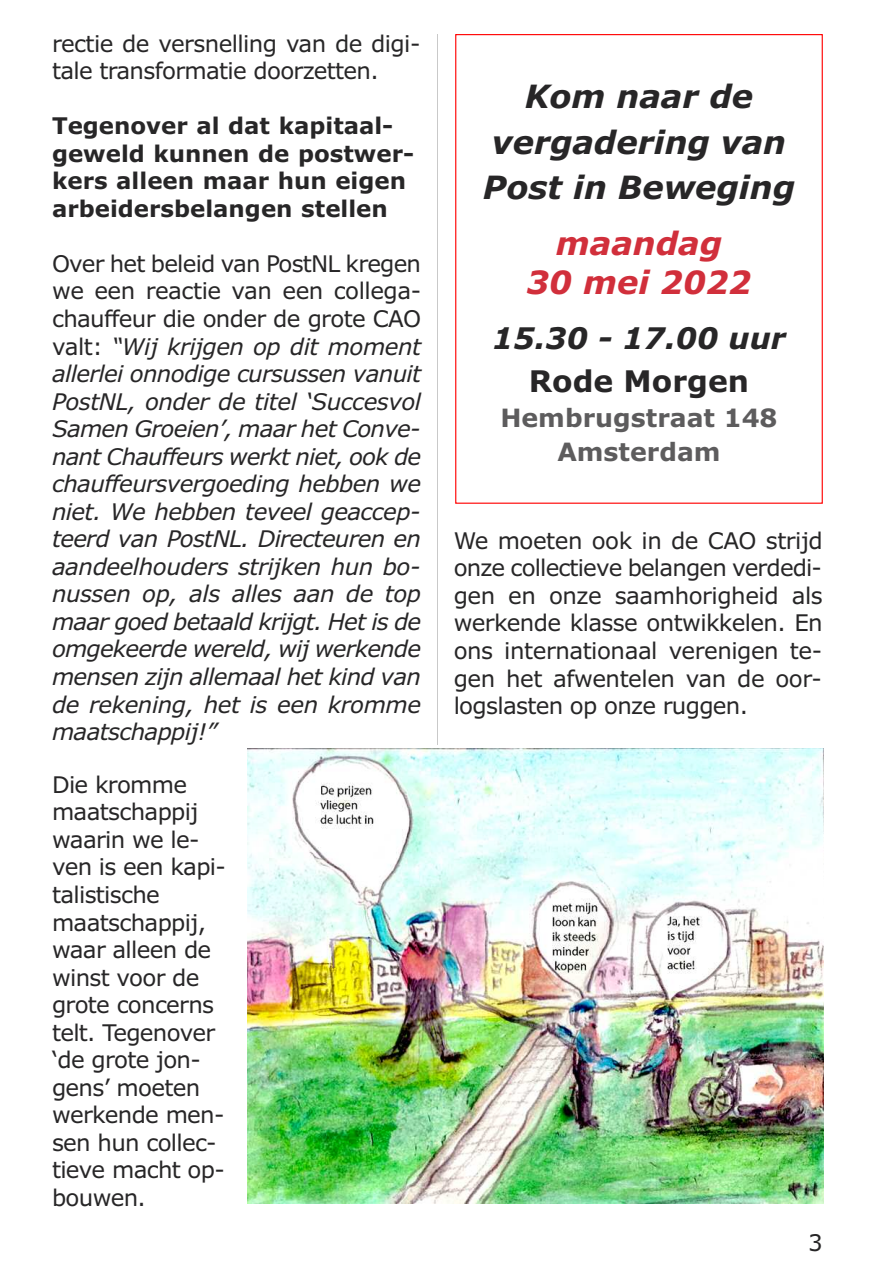
<style>
.page{position:relative;width:893px;height:1263px;background:#fff}
.page>*{position:absolute;margin:0;border:0;box-sizing:border-box;transform-origin:0 0}
.t1{font:italic 700 32.1px/45.9px "Verdana";color:#272627;text-align:center}
.t2{font:italic 700 32.1px/39px "Verdana";color:#d12f3b;text-align:center}
.t3{font:italic 700 29.85px/43.7px "Verdana";color:#272627;text-align:center}
.t4{font:700 25.2px/34.5px "Verdana";color:#5d5c5d;text-align:center}
.t5{font:italic 22.95px/27.6px "Verdana";letter-spacing:-.03em;color:#272627;text-align:justify}
.t6{font:22.95px/27.6px "Verdana";letter-spacing:-.03em;color:#272627}
.t7{font:700 22.95px/27.6px "Verdana";color:#272627}
.s1{font-style:normal}
</style>
<div class="page">
<hr style="left:437px;top:34px;width:1px;height:780px;background:#c9c9c9">
<img style="left:247px;top:749px;width:577px;height:454px">
<p class="t6" style="left:52px;top:29px;width:370px">rectie de versnelling van de digi&shy;tale transformatie doorzetten.</p>
<p class="t7" style="left:52px;top:112px;width:364px">Tegenover al dat kapitaal&shy;geweld kunnen de postwer&shy;kers alleen maar hun eigen arbeidersbelangen stellen</p>
<p class="t5" style="left:52px;top:249px;width:371px"><span class="s1">Over het beleid van PostNL kregen we een reactie van een collega&shy;chauffeur die onder de grote CAO valt:</span> “Wij krijgen op dit moment allerlei onnodige cursussen vanuit PostNL, onder de titel ‘Succesvol Samen Groeien’, maar het Conve&shy;nant Chauffeurs werkt niet, ook de chauffeursvergoeding hebben we niet. We hebben teveel geaccep&shy;teerd van PostNL. Directeuren en aandeelhouders strijken hun bo&shy;nussen op, als alles aan de top maar goed betaald krijgt. Het is de omgekeerde wereld, wij werkende mensen zijn allemaal het kind van de rekening, het is een kromme maatschappij!”</p>
<p class="t6" style="left:52px;top:770px;width:175px">Die kromme maatschappij waarin we le&shy;ven is een kapi&shy;talistische maatschappij, waar alleen de winst voor de grote concerns telt. Tegenover ‘de grote jon&shy;gens’ moeten werkende men&shy;sen hun collec&shy;tieve macht op&shy;bouwen.</p>
<p class="t1" style="left:483px;top:72px;width:314px">Kom naar de vergadering van<br>Post in Beweging</p>
<p class="t2" style="left:526px;top:223px;width:227px">maandag<br>30 mei 2022</p>
<p class="t3" style="left:492px;top:315px;width:295px">15.30 - 17.00 uur<br><span class="s1">Rode Morgen</span></p>
<p class="t4" style="left:500px;top:400px;width:279px">Hembrugstraat 148<br>Amsterdam</p>
<p class="t6" style="left:454px;top:526px;width:371px;text-align:justify">We moeten ook in de CAO strijd onze collectieve belangen verdedi&shy;gen en onze saamhorigheid als werkende klasse ontwikkelen. En ons internationaal verenigen te&shy;gen het afwentelen van de oor&shy;logslasten op onze ruggen.</p>
<p class="t6" style="left:808px;top:1229px;width:16px">3</p>
</div>
